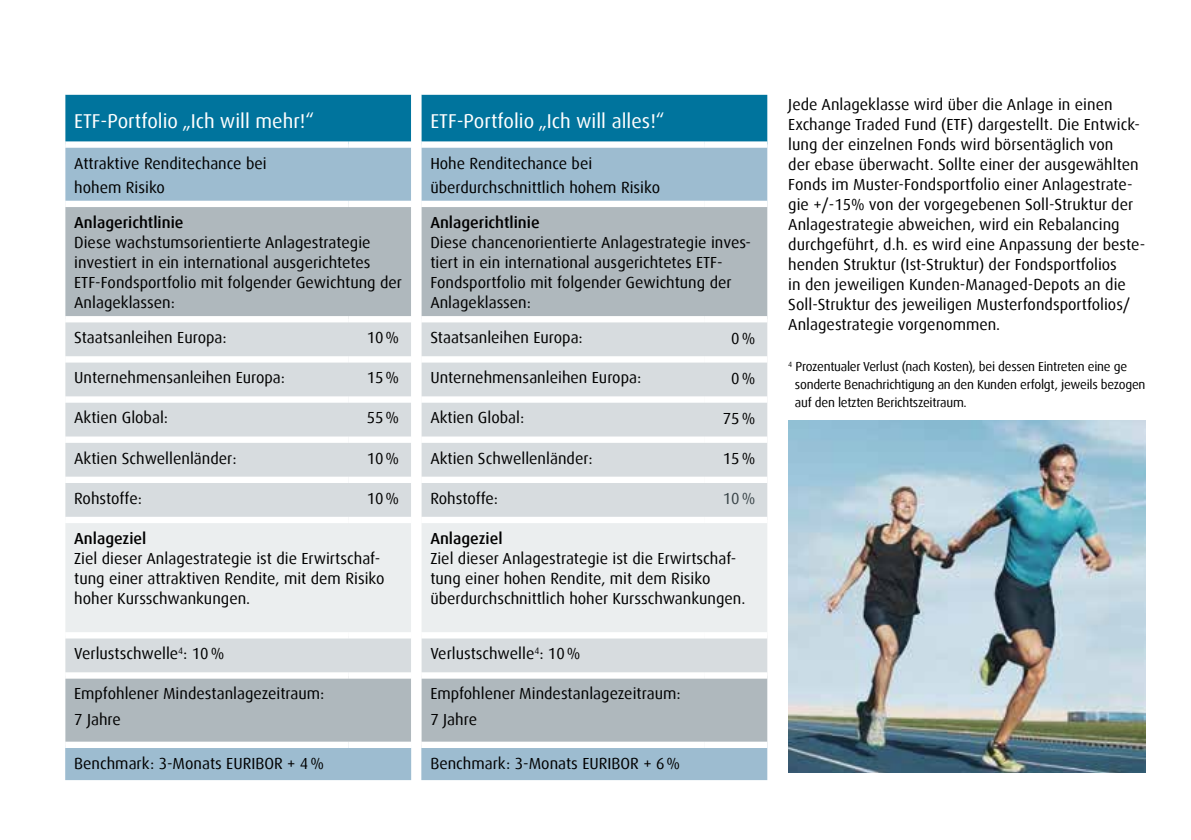
<style>
.page{position:relative;width:1191px;height:840px;background:#fff}
.page>*{position:absolute;margin:0;border:0;box-sizing:border-box;transform-origin:0 0}
.t1{font:20px "Dax";color:#fff}
.t2{font:16px/20px "Dax";color:#000}
.t3{font:500 16px "Dax";color:#000}
.t4{font:16px "Dax";color:#394448}
.t5{font:13px/18px "Dax";letter-spacing:-.02em;color:#000}
</style>
<div class="page">
<img style="left:788px;top:420px;width:357px;height:352px">
<div style="left:65px;top:747px;width:702px;height:32px;background:#9dbcd0"></div>
<svg style="left:65px;top:95px;width:702px;height:105px;background:#559bb9"></svg>
<div style="left:421px;top:207px;width:346px;height:534px;background:#afb8bd"></div>
<div style="left:65px;top:207px;width:346px;height:534px;background:#afb8bd"></div>
<div style="left:421px;top:322px;width:346px;height:350px;background:#d7dcdf"></div>
<div style="left:65px;top:322px;width:346px;height:350px;background:#d7dcdf"></div>
<div style="left:421px;top:523px;width:346px;height:108px;background:#ebeeef"></div>
<div style="left:65px;top:523px;width:346px;height:108px;background:#ebeeef"></div>
<div style="left:411px;top:141px;width:10px;height:7px;background:#fff"></div>
<div style="left:65px;top:316px;width:284px;height:6px;background:#fff"></div>
<div style="left:349px;top:316px;width:62px;height:6px;background:#fff"></div>
<div style="left:421px;top:316px;width:284px;height:6px;background:#fff"></div>
<div style="left:705px;top:316px;width:62px;height:6px;background:#fff"></div>
<div style="left:65px;top:356px;width:284px;height:6px;background:#fff"></div>
<div style="left:349px;top:356px;width:62px;height:6px;background:#fff"></div>
<div style="left:421px;top:356px;width:284px;height:6px;background:#fff"></div>
<div style="left:705px;top:356px;width:62px;height:6px;background:#fff"></div>
<div style="left:65px;top:396px;width:284px;height:6px;background:#fff"></div>
<div style="left:349px;top:396px;width:62px;height:6px;background:#fff"></div>
<div style="left:421px;top:396px;width:284px;height:6px;background:#fff"></div>
<div style="left:705px;top:396px;width:62px;height:6px;background:#fff"></div>
<div style="left:65px;top:436px;width:284px;height:6px;background:#fff"></div>
<div style="left:349px;top:436px;width:62px;height:6px;background:#fff"></div>
<div style="left:421px;top:436px;width:284px;height:6px;background:#fff"></div>
<div style="left:705px;top:436px;width:62px;height:6px;background:#fff"></div>
<div style="left:65px;top:476px;width:284px;height:6px;background:#fff"></div>
<div style="left:349px;top:476px;width:62px;height:6px;background:#fff"></div>
<div style="left:421px;top:476px;width:284px;height:6px;background:#fff"></div>
<div style="left:705px;top:476px;width:62px;height:6px;background:#fff"></div>
<div style="left:65px;top:516px;width:284px;height:7px;background:#fff"></div>
<div style="left:349px;top:516px;width:62px;height:7px;background:#fff"></div>
<div style="left:421px;top:516px;width:284px;height:7px;background:#fff"></div>
<div style="left:705px;top:516px;width:62px;height:7px;background:#fff"></div>
<div style="left:65px;top:631px;width:284px;height:7px;background:#fff"></div>
<div style="left:349px;top:631px;width:62px;height:7px;background:#fff"></div>
<div style="left:421px;top:631px;width:284px;height:7px;background:#fff"></div>
<div style="left:705px;top:631px;width:62px;height:7px;background:#fff"></div>
<div style="left:65px;top:672px;width:284px;height:6px;background:#fff"></div>
<div style="left:349px;top:672px;width:62px;height:6px;background:#fff"></div>
<div style="left:421px;top:672px;width:284px;height:6px;background:#fff"></div>
<div style="left:705px;top:672px;width:62px;height:6px;background:#fff"></div>
<div style="left:65px;top:141px;width:284px;height:7px;background:#fff"></div>
<div style="left:349px;top:141px;width:62px;height:7px;background:#fff"></div>
<div style="left:421px;top:141px;width:284px;height:7px;background:#fff"></div>
<div style="left:705px;top:141px;width:62px;height:7px;background:#fff"></div>
<p class="t1" style="left:74px;top:109px;width:241px">ETF-Portfolio „Ich will mehr!“</p>
<p class="t1" style="left:430px;top:109px;width:236px">ETF-Portfolio „Ich will alles!“</p>
<p class="t2" style="left:74px;top:151px;width:194px;line-height:24px">Attraktive Renditechance bei hohem Risiko</p>
<p class="t2" style="left:430px;top:151px;width:231px;line-height:24px">Hohe Renditechance bei überdurchschnittlich hohem Risiko</p>
<p class="t3" style="left:74px;top:213px;width:111px">Anlagerichtlinie</p>
<p class="t2" style="left:74px;top:232px;width:329px">Diese wachstumsorientierte Anlagestrategie investiert in ein international ausgerichtetes ETF-Fondsportfolio mit folgender Gewichtung der Anlageklassen:</p>
<p class="t3" style="left:430px;top:213px;width:111px">Anlagerichtlinie</p>
<p class="t2" style="left:430px;top:232px;width:322px">Diese chancenorientierte Anlagestrategie inves&shy;tiert in ein international ausgerichtetes ETF-Fondsportfolio mit folgender Gewichtung der Anlageklassen:</p>
<p class="t2" style="left:74px;top:327px;width:154px">Staatsanleihen Europa:</p>
<p class="t2" style="left:367px;top:327px;width:34px">10%</p>
<p class="t2" style="left:430px;top:327px;width:154px">Staatsanleihen Europa:</p>
<p class="t2" style="left:731px;top:328px;width:26px">0%</p>
<p class="t2" style="left:74px;top:367px;width:212px">Unternehmensanleihen Europa:</p>
<p class="t2" style="left:367px;top:367px;width:34px">15%</p>
<p class="t2" style="left:430px;top:367px;width:212px">Unternehmensanleihen Europa:</p>
<p class="t2" style="left:731px;top:368px;width:26px">0%</p>
<p class="t2" style="left:74px;top:408px;width:95px">Aktien Global:</p>
<p class="t2" style="left:367px;top:408px;width:34px">55%</p>
<p class="t2" style="left:430px;top:408px;width:95px">Aktien Global:</p>
<p class="t2" style="left:723px;top:408px;width:34px">75%</p>
<p class="t2" style="left:74px;top:448px;width:164px">Aktien Schwellenländer:</p>
<p class="t2" style="left:367px;top:448px;width:34px">10%</p>
<p class="t2" style="left:430px;top:448px;width:164px">Aktien Schwellenländer:</p>
<p class="t2" style="left:723px;top:448px;width:34px">15%</p>
<p class="t2" style="left:74px;top:488px;width:69px">Rohstoffe:</p>
<p class="t2" style="left:367px;top:488px;width:34px">10%</p>
<p class="t2" style="left:430px;top:488px;width:69px">Rohstoffe:</p>
<p class="t4" style="left:723px;top:489px;width:34px">10%</p>
<p class="t3" style="left:74px;top:529px;width:74px">Anlageziel</p>
<p class="t2" style="left:74px;top:548px;width:312px">Ziel dieser Anlagestrategie ist die Erwirtschaf&shy;tung einer attraktiven Rendite, mit dem Risiko hoher Kursschwankungen.</p>
<p class="t3" style="left:430px;top:529px;width:74px">Anlageziel</p>
<p class="t2" style="left:430px;top:548px;width:316px">Ziel dieser Anlagestrategie ist die Erwirtschaf&shy;tung einer hohen Rendite, mit dem Risiko überdurchschnittlich hoher Kursschwankungen.</p>
<p class="t2" style="left:74px;top:643px;width:152px">Verlustschwelle<sup>4</sup>: 10%</p>
<p class="t2" style="left:430px;top:643px;width:152px">Verlustschwelle<sup>4</sup>: 10%</p>
<p class="t2" style="left:74px;top:680px;width:252px;line-height:26px">Empfohlener Mindestanlagezeitraum:<br>7 Jahre</p>
<p class="t2" style="left:430px;top:680px;width:252px;line-height:26px">Empfohlener Mindestanlagezeitraum:<br>7 Jahre</p>
<p class="t2" style="left:74px;top:752px;width:251px">Benchmark: 3-Monats EURIBOR + 4%</p>
<p class="t2" style="left:430px;top:752px;width:251px">Benchmark: 3-Monats EURIBOR + 6%</p>
<p class="t2" style="left:788px;top:95px;width:358px">Jede Anlageklasse wird über die Anlage in einen Exchange Traded Fund (ETF) dargestellt. Die Entwick&shy;lung der einzelnen Fonds wird börsentäglich von<br>der ebase überwacht. Sollte einer der ausgewählten Fonds im Muster-Fondsportfolio einer Anlagestrate&shy;gie +/-15% von der vorgegebenen Soll-Struktur der Anlagestrategie abweichen, wird ein Rebalancing durchgeführt, d.h. es wird eine Anpassung der beste&shy;henden Struktur (Ist-Struktur) der Fondsportfolios<br>in den jeweiligen Kunden-Managed-Depots an die Soll-Struktur des jeweiligen Musterfondsportfolios/ Anlagestrategie vorgenommen.</p>
<p class="t5" style="left:795px;top:357px;width:352px;text-indent:-7px"><sup>4</sup> Prozentualer Verlust (nach Kosten), bei dessen Eintreten eine ge sonderte Benachrichtigung an den Kunden erfolgt, jeweils bezogen auf den letzten Berichtszeitraum.</p>
</div>
